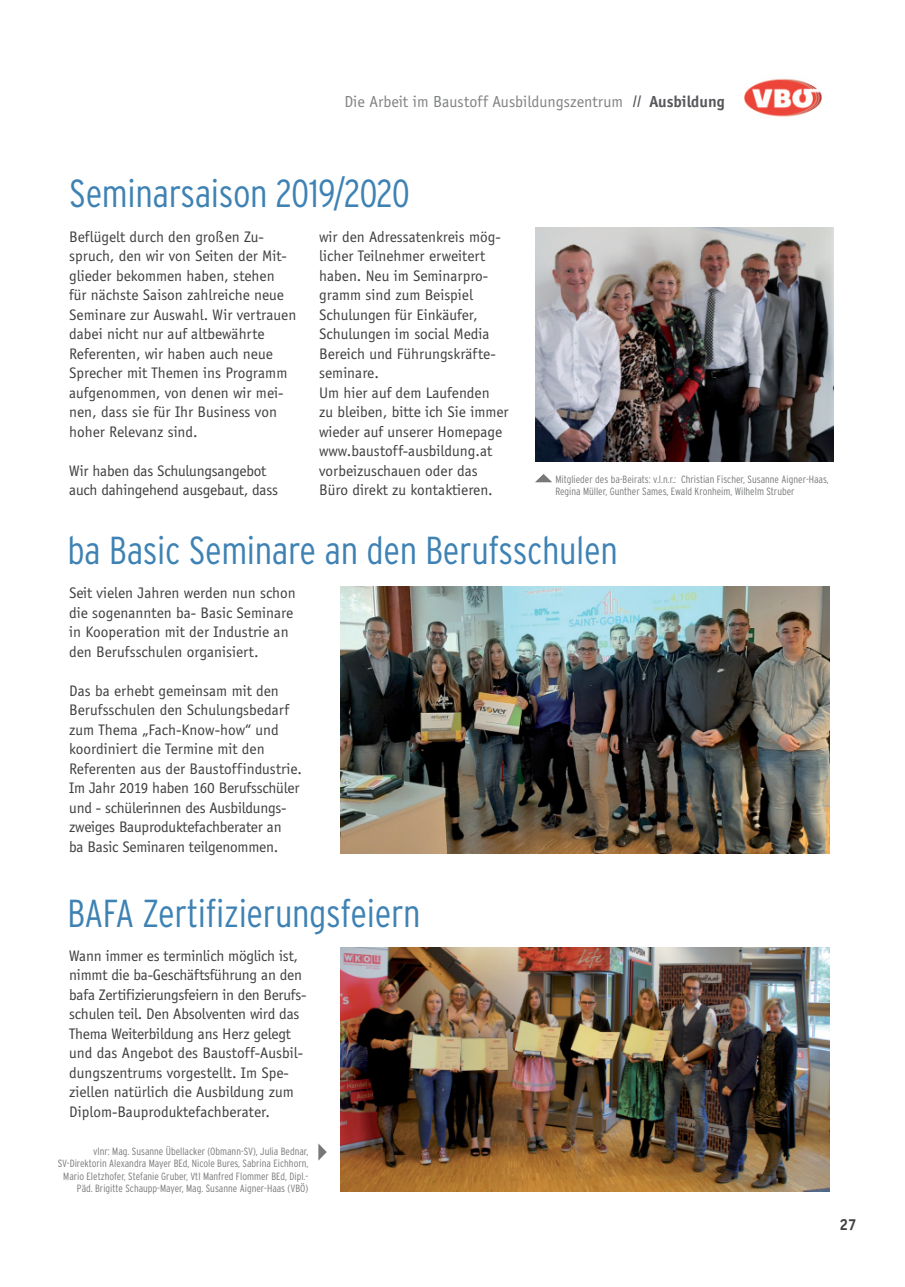
<style>
.page{position:relative;width:905px;height:1287px;background:#fff}
.page>*{position:absolute;margin:0;border:0;box-sizing:border-box;transform-origin:0 0}
.t1{font:300 condensed 39px "Interstate";letter-spacing:-.01em;color:#3e82b4}
.t2{font:16.5px "Officina Sans";color:#808284}
.t3{font:700 16.5px "Officina Sans";color:#404041}
.t4{font:15.75px/19.5px "Officina Sans";color:#404041}
.t5{font:300 condensed 10.5px/12.6px "Interstate";color:#77787a}
.s1{font-family:"Interstate";font-weight:300;font-style:italic;color:#57585b}
.s2{font-weight:700;color:#57585b}
</style>
<div class="page">
<img style="left:744px;top:78px;width:77px;height:39px">
<img style="left:535px;top:228px;width:298px;height:234px">
<svg style="left:535px;top:474px;width:17px;height:8px"></svg>
<img style="left:340px;top:948px;width:489px;height:243px">
<img style="left:340px;top:587px;width:489px;height:266px">
<svg style="left:318px;top:1143px;width:9px;height:18px"></svg>
<p class="t2" style="left:344px;top:95px;width:382px">Die Arbeit im Baustoff Ausbildungszentrum <span class="s1">II</span> <span class="s2">Ausbildung</span></p>
<h1 class="t1" style="left:69px;top:179px;width:342px">Seminarsaison 2019/2020</h1>
<p class="t4" style="left:69px;top:228px;width:228px">Beflügelt durch den großen Zu&shy;spruch, den wir von Seiten der Mit&shy;glieder bekommen haben, stehen<br>für nächste Saison zahlreiche neue<br>Seminare zur Auswahl. Wir vertrauen dabei nicht nur auf altbewährte<br>Referenten, wir haben auch neue<br>Sprecher mit Themen ins Programm aufgenommen, von denen wir mei&shy;nen, dass sie für Ihr Business von hoher Relevanz sind.</p>
<p class="t4" style="left:69px;top:462px;width:210px">Wir haben das Schulungsangebot auch dahingehend ausgebaut, dass</p>
<p class="t4" style="left:319px;top:228px;width:191px">wir den Adressatenkreis mög&shy;licher Teilnehmer erweitert haben. Neu im Seminarpro&shy;gramm sind zum Beispiel<br>Schulungen für Einkäufer,<br>Schulungen im social Media<br>Bereich und Führungskräfte&shy;seminare.<br>Um hier auf dem Laufenden<br>zu bleiben, bitte ich Sie immer wieder auf unserer Homepage www.baustoff-ausbildung.at vorbeizuschauen oder das<br>Büro direkt zu kontaktieren.</p>
<p class="t5" style="left:555px;top:473px;width:275px">Mitglieder des ba-Beirats: v.l.n.r.: Christian Fischer, Susanne Aigner-Haas,<br>Regina Müller, Gunther Sames, Ewald Kronheim, Wilhelm Struber</p>
<h1 class="t1" style="left:67px;top:536px;width:552px">ba Basic Seminare an den Berufsschulen</h1>
<p class="t4" style="left:69px;top:585px;width:228px">Seit vielen Jahren werden nun schon die sogenannten ba- Basic Seminare in Kooperation mit der Industrie an den Berufsschulen organisiert.</p>
<p class="t4" style="left:69px;top:682px;width:234px">Das ba erhebt gemeinsam mit den Berufsschulen den Schulungsbedarf zum Thema „Fach-Know-how“ und koordiniert die Termine mit den Referenten aus der Baustoffindustrie.<br>Im Jahr 2019 haben 160 Berufsschüler und - schülerinnen des Ausbildungs&shy;zweiges Bauproduktefachberater an<br>ba Basic Seminaren teilgenommen.</p>
<h1 class="t1" style="left:67px;top:898px;width:355px">BAFA Zertifizierungsfeiern</h1>
<p class="t4" style="left:69px;top:947px;width:239px">Wann immer es terminlich möglich ist, nimmt die ba-Geschäftsführung an den bafa Zertifizierungsfeiern in den Berufs&shy;schulen teil. Den Absolventen wird das Thema Weiterbildung ans Herz gelegt und das Angebot des Baustoff-Ausbil&shy;dungszentrums vorgestellt. Im Spe&shy;ziellen natürlich die Ausbildung zum Diplom-Bauproduktefachberater.</p>
<p class="t5" style="left:58px;top:1145px;width:252px;text-align:right">vlnr: Mag. Susanne Übellacker (Obmann-SV), Julia Bednar, SV-Direktorin Alexandra Mayer BEd, Nicole Bures, Sabrina Eichhorn, Mario Eletzhofer, Stefanie Gruber, Vtl Manfred Flommer BEd, Dipl.- Päd. Brigitte Schaupp-Mayer, Mag. Susanne Aigner-Haas (VBÖ)</p>
<p class="t3" style="left:839px;top:1218px;width:19px">27</p>
</div>
